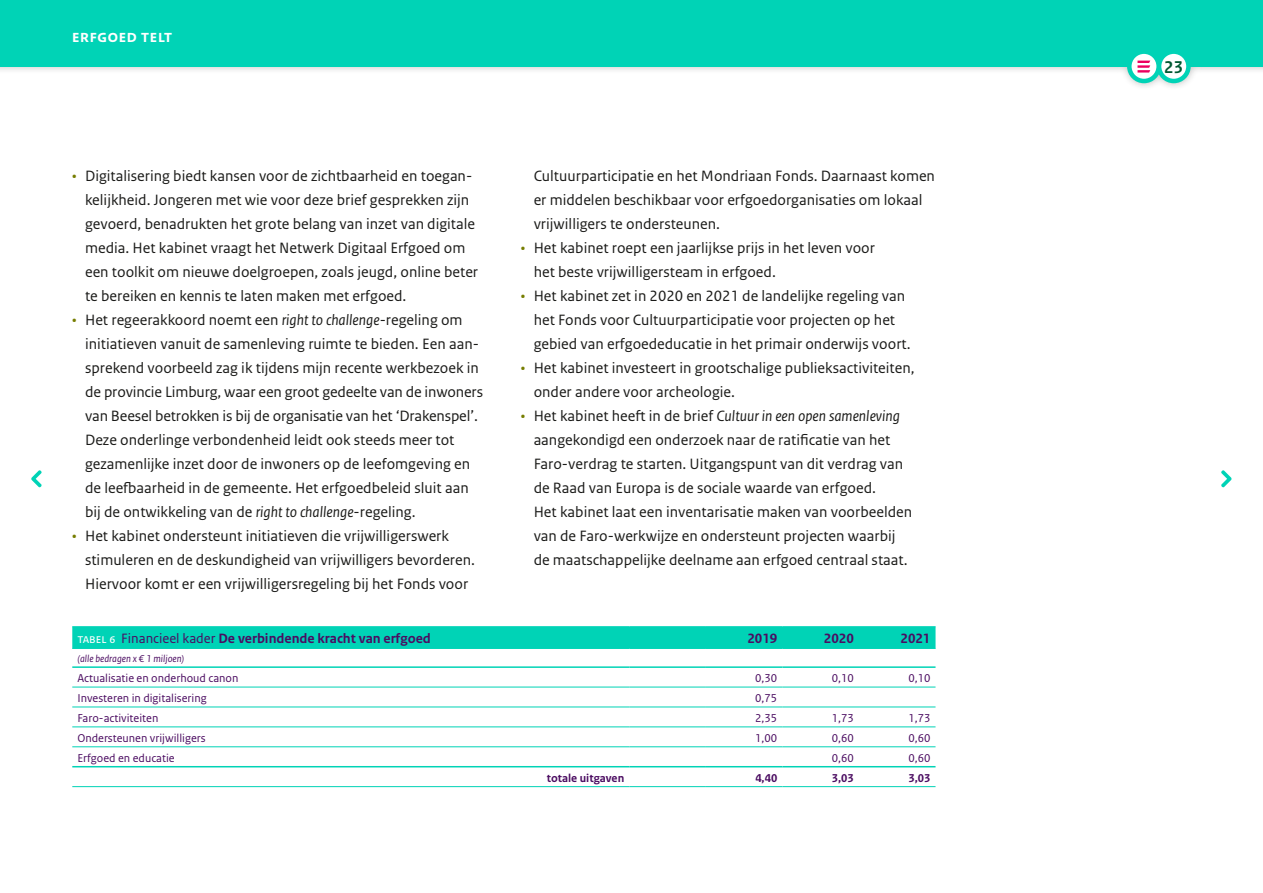
<style>
.page{position:relative;width:1263px;height:893px;background:#fff}
.page>*{position:absolute;margin:0;border:0;box-sizing:border-box;transform-origin:0 0}
.t1{font:700 18px "Rijksoverheid Sans Heading";letter-spacing:.04em;color:#fff}
.t2{font:700 18px "Rijksoverheid Sans Heading";color:#005832}
.t3{font:15.75px/24px "Rijksoverheid Sans Text";color:#1a1a18}
.t4{font:700 14.25px "Rijksoverheid Sans Text";color:#4b0c61}
.t5{font:12px "Rijksoverheid Sans Text";color:#4b0c61}
.t6{font:700 12px "Rijksoverheid Sans Text";color:#4b0c61}
.t7{font:italic 10.5px "Rijksoverheid Sans Text";color:#4b0c61}
.s1{color:#767d00}
.s2{font-style:italic}
.s3{font-weight:400;font-size:13.5px;color:#fff}
.s4{font-weight:400}
</style>
<div class="page">
<div style="left:0;top:0;width:1263px;height:91px;background:#1a1a18;opacity:.3"></div>
<div style="left:0;top:0;width:1263px;height:67px;background:#00d3b6"></div>
<svg style="left:1159px;top:52px;width:29px;height:29px"></svg>
<div style="left:1157px;top:49px;width:34px;height:34px;border:4px solid #00d3b6;border-radius:50%"></div>
<svg style="left:1129px;top:52px;width:30px;height:29px"></svg>
<div style="left:1127px;top:49px;width:34px;height:34px;border:4px solid #00d3b6;border-radius:50%"></div>
<svg style="left:1137px;top:61px;width:13px;height:12px"></svg>
<svg style="left:1221px;top:470px;width:11px;height:18px"></svg>
<svg style="left:31px;top:470px;width:11px;height:18px"></svg>
<div style="left:72px;top:627px;width:863px;height:21px;background:#00d3b6"></div>
<hr style="left:72px;top:626px;width:557px;height:1px;background:#00d3b6">
<hr style="left:629px;top:626px;width:77px;height:1px;background:#00d3b6">
<hr style="left:706px;top:626px;width:76px;height:1px;background:#00d3b6">
<hr style="left:782px;top:626px;width:77px;height:1px;background:#00d3b6">
<hr style="left:859px;top:626px;width:76px;height:1px;background:#00d3b6">
<hr style="left:72px;top:648px;width:557px;height:1px;background:#00d3b6">
<hr style="left:629px;top:648px;width:77px;height:1px;background:#00d3b6">
<hr style="left:706px;top:648px;width:76px;height:1px;background:#00d3b6">
<hr style="left:782px;top:648px;width:77px;height:1px;background:#00d3b6">
<hr style="left:859px;top:648px;width:76px;height:1px;background:#00d3b6">
<hr style="left:72px;top:687px;width:557px;height:1px;background:#00d3b6">
<hr style="left:629px;top:687px;width:77px;height:1px;background:#00d3b6">
<hr style="left:706px;top:687px;width:76px;height:1px;background:#00d3b6">
<hr style="left:782px;top:687px;width:77px;height:1px;background:#00d3b6">
<hr style="left:859px;top:687px;width:76px;height:1px;background:#00d3b6">
<hr style="left:72px;top:707px;width:557px;height:1px;background:#00d3b6">
<hr style="left:629px;top:707px;width:77px;height:1px;background:#00d3b6">
<hr style="left:706px;top:707px;width:76px;height:1px;background:#00d3b6">
<hr style="left:782px;top:707px;width:77px;height:1px;background:#00d3b6">
<hr style="left:859px;top:707px;width:76px;height:1px;background:#00d3b6">
<hr style="left:72px;top:726px;width:557px;height:1px;background:#00d3b6">
<hr style="left:629px;top:726px;width:77px;height:1px;background:#00d3b6">
<hr style="left:706px;top:726px;width:76px;height:1px;background:#00d3b6">
<hr style="left:782px;top:726px;width:77px;height:1px;background:#00d3b6">
<hr style="left:859px;top:726px;width:76px;height:1px;background:#00d3b6">
<hr style="left:72px;top:746px;width:557px;height:1px;background:#00d3b6">
<hr style="left:629px;top:746px;width:77px;height:1px;background:#00d3b6">
<hr style="left:706px;top:746px;width:76px;height:1px;background:#00d3b6">
<hr style="left:782px;top:746px;width:77px;height:1px;background:#00d3b6">
<hr style="left:859px;top:746px;width:76px;height:1px;background:#00d3b6">
<hr style="left:72px;top:786px;width:557px;height:1px;background:#00d3b6">
<hr style="left:629px;top:786px;width:77px;height:1px;background:#00d3b6">
<hr style="left:706px;top:786px;width:76px;height:1px;background:#00d3b6">
<hr style="left:782px;top:786px;width:77px;height:1px;background:#00d3b6">
<hr style="left:859px;top:786px;width:76px;height:1px;background:#00d3b6">
<hr style="left:72px;top:666px;width:557px;height:2px;background:#00d3b6">
<hr style="left:629px;top:666px;width:77px;height:2px;background:#00d3b6">
<hr style="left:706px;top:666px;width:76px;height:2px;background:#00d3b6">
<hr style="left:782px;top:666px;width:77px;height:2px;background:#00d3b6">
<hr style="left:859px;top:666px;width:76px;height:2px;background:#00d3b6">
<hr style="left:72px;top:766px;width:557px;height:1px;background:#00d3b6">
<hr style="left:629px;top:766px;width:77px;height:1px;background:#00d3b6">
<hr style="left:706px;top:766px;width:76px;height:1px;background:#00d3b6">
<hr style="left:782px;top:766px;width:77px;height:1px;background:#00d3b6">
<hr style="left:859px;top:766px;width:76px;height:1px;background:#00d3b6">
<p class="t1" style="left:72px;top:26px;width:101px">erfgoed telt</p>
<p class="t3" style="left:85px;top:164px;width:395px;text-indent:-13px"><span class="s1">•</span> Digitalisering biedt kansen voor de zichtbaarheid en toegan&shy;kelijkheid. Jongeren met wie voor deze brief gesprekken zijn gevoerd, benadrukten het grote belang van inzet van digitale media. Het kabinet vraagt het Netwerk Digitaal Erfgoed om een toolkit om nieuwe doelgroepen, zoals jeugd, online beter te bereiken en kennis te laten maken met erfgoed.</p>
<p class="t3" style="left:85px;top:308px;width:399px;text-indent:-13px"><span class="s1">•</span> Het regeerakkoord noemt een <span class="s2">right to challenge</span>-regeling om initiatieven vanuit de samenleving ruimte te bieden. Een aan&shy;sprekend voorbeeld zag ik tijdens mijn recente werkbezoek in de provincie Limburg, waar een groot gedeelte van de inwoners van Beesel betrokken is bij de organisatie van het ‘Drakenspel’.<br>Deze onderlinge verbondenheid leidt ook steeds meer tot gezamenlijke inzet door de inwoners op de leefomgeving en de leefbaarheid in de gemeente. Het erfgoedbeleid sluit aan bij de ontwikkeling van de <span class="s2">right to challenge</span>-regeling.</p>
<p class="t3" style="left:85px;top:525px;width:391px;text-indent:-13px"><span class="s1">•</span> Het kabinet ondersteunt initiatieven die vrijwilligerswerk stimuleren en de deskundigheid van vrijwilligers bevorderen.<br>Hiervoor komt er een vrijwilligersregeling bij het Fonds voor</p>
<p class="t3" style="left:534px;top:164px;width:403px">Cultuurparticipatie en het Mondriaan Fonds. Daarnaast komen er middelen beschikbaar voor erfgoedorganisaties om lokaal vrijwilligers te ondersteunen.</p>
<p class="t3" style="left:534px;top:236px;width:343px;text-indent:-13px"><span class="s1">•</span> Het kabinet roept een jaarlijkse prijs in het leven voor het beste vrijwilligersteam in erfgoed.</p>
<p class="t3" style="left:534px;top:284px;width:378px;text-indent:-13px"><span class="s1">•</span> Het kabinet zet in 2020 en 2021 de landelijke regeling van het Fonds voor Cultuurparticipatie voor projecten op het gebied van erfgoededucatie in het primair onderwijs voort.</p>
<p class="t3" style="left:534px;top:356px;width:382px;text-indent:-13px"><span class="s1">•</span> Het kabinet investeert in grootschalige publieksactiviteiten, onder andere voor archeologie.</p>
<p class="t3" style="left:534px;top:404px;width:380px;text-indent:-13px"><span class="s1">•</span> Het kabinet heeft in de brief <span class="s2">Cultuur in een open samenleving </span>aangekondigd een onderzoek naar de ratificatie van het Faro-verdrag te starten. Uitgangspunt van dit verdrag van de Raad van Europa is de sociale waarde van erfgoed.<br>Het kabinet laat een inventarisatie maken van voorbeelden van de Faro-werkwijze en ondersteunt projecten waarbij de maatschappelijke deelname aan erfgoed centraal staat.</p>
<p class="t4" style="left:77px;top:631px;width:355px"><span class="s3">tabel 6</span> <span class="s4">Financieel kader</span> De verbindende kracht van erfgoed</p>
<p class="t4" style="left:747px;top:631px;width:31px">2019</p>
<p class="t4" style="left:824px;top:631px;width:31px">2020</p>
<p class="t4" style="left:900px;top:631px;width:31px">2021</p>
<p class="t7" style="left:77px;top:653px;width:108px">(alle bedragen x € 1 miljoen)</p>
<p class="t5" style="left:77px;top:671px;width:163px">Actualisatie en onderhoud canon</p>
<p class="t5" style="left:755px;top:671px;width:24px">0,30</p>
<p class="t5" style="left:832px;top:671px;width:24px">0,10</p>
<p class="t5" style="left:908px;top:671px;width:24px">0,10</p>
<p class="t5" style="left:77px;top:691px;width:131px">Investeren in digitalisering</p>
<p class="t5" style="left:755px;top:691px;width:24px">0,75</p>
<p class="t5" style="left:77px;top:711px;width:83px">Faro-activiteiten</p>
<p class="t5" style="left:755px;top:711px;width:24px">2,35</p>
<p class="t5" style="left:832px;top:711px;width:24px">1,73</p>
<p class="t5" style="left:908px;top:711px;width:24px">1,73</p>
<p class="t5" style="left:77px;top:731px;width:130px">Ondersteunen vrijwilligers</p>
<p class="t5" style="left:755px;top:731px;width:24px">1,00</p>
<p class="t5" style="left:832px;top:731px;width:24px">0,60</p>
<p class="t5" style="left:908px;top:731px;width:24px">0,60</p>
<p class="t5" style="left:77px;top:751px;width:99px">Erfgoed en educatie</p>
<p class="t5" style="left:832px;top:751px;width:24px">0,60</p>
<p class="t5" style="left:908px;top:751px;width:24px">0,60</p>
<p class="t6" style="left:547px;top:771px;width:79px">totale uitgaven</p>
<p class="t6" style="left:755px;top:771px;width:24px">4,40</p>
<p class="t6" style="left:832px;top:771px;width:24px">3,03</p>
<p class="t6" style="left:908px;top:771px;width:24px">3,03</p>
<p class="t2" style="left:1164px;top:57px;width:20px">23</p>
</div>
